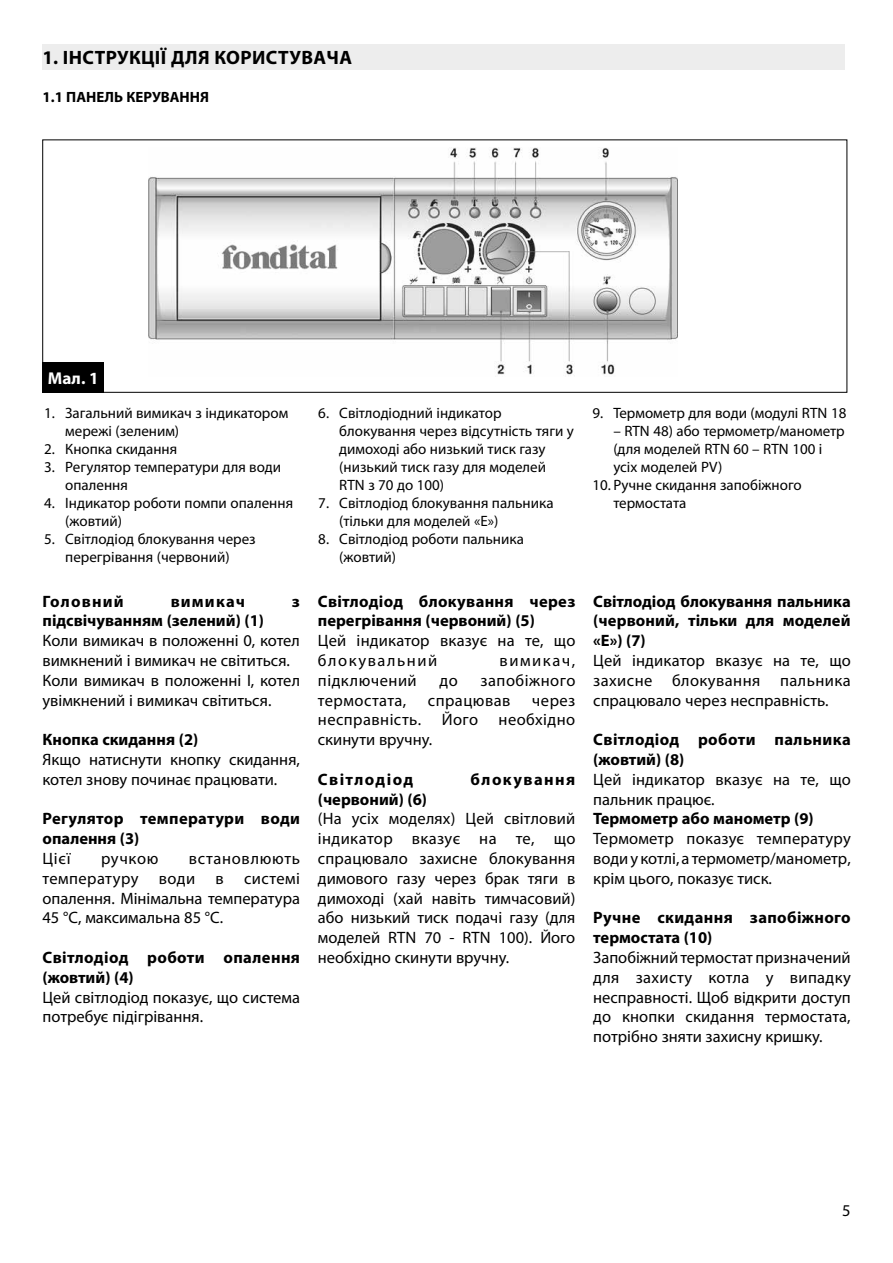
<style>
.page{position:relative;width:893px;height:1263px;background:#fff}
.page>*{position:absolute;margin:0;border:0;box-sizing:border-box;transform-origin:0 0}
.t1{font:700 19.35px "Myriad Pro";letter-spacing:.02em;color:#000}
.t2{font:700 17.1px "Myriad Pro";color:#fff}
.t3{font:16.5px/19.8px "Myriad Pro";color:#000;text-align:justify}
.t4{font:700 16.5px/19.8px "Myriad Pro";letter-spacing:.005em;color:#000}
.t5{font:700 16.5px/19.8px "Myriad Pro";letter-spacing:.025em;color:#000}
.t6{font:16.5px "Myriad Pro";letter-spacing:.03em;color:#000}
.t7{font:700 16.5px "Myriad Pro";letter-spacing:.09em;color:#000}
.t8{font:700 16.5px "Myriad Pro";letter-spacing:.07em;color:#000}
.t9{font:16.5px "Myriad Pro";letter-spacing:.095em;color:#000}
.t10{font:15px/18px "Myriad Pro";color:#000}
.t11{font:700 14.85px "Myriad Pro";color:#000}
</style>
<div class="page">
<div style="left:43px;top:44px;width:802px;height:25px;background:#ededed"></div>
<img style="left:149px;top:147px;width:529px;height:228px">
<div style="left:43px;top:362px;width:61px;height:30px;background:#000"></div>
<p class="t1" style="left:43px;top:45px;width:311px">1. ІНСТРУКЦІЇ ДЛЯ КОРИСТУВАЧА</p>
<p class="t11" style="left:43px;top:87px;width:168px">1.1 ПАНЕЛЬ КЕРУВАННЯ</p>
<p class="t2" style="left:48px;top:367px;width:52px">Мал. 1</p>
<p class="t10" style="left:65px;top:404px;width:224px;text-indent:-21px">1. Загальний вимикач з індикатором мережі (зеленим)</p>
<p class="t10" style="left:44px;top:440px;width:135px">2. Кнопка скидання</p>
<p class="t10" style="left:65px;top:458px;width:217px;text-indent:-21px">3. Регулятор температури для води опалення</p>
<p class="t10" style="left:65px;top:494px;width:229px;text-indent:-21px">4. Індикатор роботи помпи опалення (жовтий)</p>
<p class="t10" style="left:44px;top:530px;width:213px;text-align:center">5. Світлодіод блокування через перегрівання (червоний)</p>
<p class="t8" style="left:43px;top:590px;width:83px">Головний</p>
<p class="t8" style="left:171px;top:590px;width:76px">вимикач</p>
<p class="t4" style="left:292px;top:590px;width:10px">з</p>
<p class="t4" style="left:43px;top:610px;width:223px">підсвічуванням (зелений) (1)</p>
<p class="t3" style="left:43px;top:630px;width:259px;text-align:left">Коли вимикач в положенні 0, котел вимкнений і вимикач не світиться.<br>Коли вимикач в положенні I, котел увімкнений і вимикач світиться.</p>
<p class="t4" style="left:43px;top:729px;width:157px">Кнопка скидання (2)</p>
<p class="t3" style="left:43px;top:749px;width:259px">Якщо натиснути кнопку скидання, котел знову починає працювати.</p>
<p class="t4" style="left:43px;top:808px;width:259px">Регулятор температури води опалення (3)</p>
<p class="t3" style="left:43px;top:848px;width:30px">Цієї</p>
<p class="t3" style="left:101px;top:848px;width:59px">ручкою</p>
<p class="t3" style="left:43px;top:848px;width:259px;text-indent:146px">встановлюють температуру води в системі опалення. Мінімальна температура 45 °C, максимальна 85 °C.</p>
<p class="t5" style="left:43px;top:947px;width:259px">Світлодіод роботи опалення (жовтий) (4)</p>
<p class="t3" style="left:43px;top:987px;width:259px">Цей світлодіод показує, що система потребує підігрівання.</p>
<p class="t10" style="left:339px;top:404px;width:236px;text-indent:-21px">6. Світлодіодний індикатор блокування через відсутність тяги у димоході або низький тиск газу (низький тиск газу для моделей<br>RTN з 70 до 100)</p>
<p class="t10" style="left:339px;top:494px;width:216px;text-indent:-21px">7. Світлодіод блокування пальника (тільки для моделей «E»)</p>
<p class="t10" style="left:339px;top:530px;width:186px;text-indent:-21px">8. Світлодіод роботи пальника (жовтий)</p>
<p class="t4" style="left:318px;top:590px;width:259px">Світлодіод блокування через перегрівання (червоний) (5)</p>
<p class="t3" style="left:318px;top:630px;width:259px">Цей індикатор вказує на те, що блокувальний</p>
<p class="t9" style="left:500px;top:650px;width:77px">вимикач,</p>
<p class="t6" style="left:318px;top:670px;width:100px">підключений</p>
<p class="t3" style="left:439px;top:670px;width:20px">до</p>
<p class="t6" style="left:480px;top:670px;width:96px">запобіжного</p>
<p class="t6" style="left:318px;top:690px;width:90px">термостата,</p>
<p class="t6" style="left:428px;top:690px;width:84px">спрацював</p>
<p class="t3" style="left:318px;top:690px;width:259px;text-indent:214px">через несправність. Його необхідно скинути вручну.</p>
<p class="t7" style="left:318px;top:768px;width:97px">Світлодіод</p>
<p class="t7" style="left:471px;top:768px;width:106px">блокування</p>
<p class="t4" style="left:318px;top:788px;width:111px">(червоний) (6)</p>
<p class="t3" style="left:318px;top:809px;width:259px">(На усіх моделях) Цей світловий індикатор вказує на те, що спрацювало захисне блокування димового газу через брак тяги в димоході (хай навіть тимчасовий) або низький тиск подачі газу (для моделей RTN 70 - RTN 100). Його необхідно скинути вручну.</p>
<p class="t10" style="left:592px;top:404px;width:256px">9. Термометр для води (модулі RTN 18</p>
<p class="t10" style="left:613px;top:422px;width:233px">– RTN 48) або термометр/манометр (для моделей RTN 60 – RTN 100 і усіх моделей PV)</p>
<p class="t10" style="left:613px;top:476px;width:190px;text-indent:-21px">10. Ручне скидання запобіжного термостата</p>
<p class="t4" style="left:593px;top:590px;width:259px;text-align:justify">Світлодіод блокування пальника (червоний, тільки для моделей «E») (7)</p>
<p class="t3" style="left:593px;top:650px;width:259px">Цей індикатор вказує на те, що захисне блокування пальника спрацювало через несправність.</p>
<p class="t5" style="left:593px;top:729px;width:259px">Світлодіод роботи пальника (жовтий) (8)</p>
<p class="t3" style="left:593px;top:769px;width:259px">Цей індикатор вказує на те, що пальник працює.</p>
<p class="t4" style="left:593px;top:808px;width:222px">Термометр або манометр (9)</p>
<p class="t3" style="left:593px;top:828px;width:259px">Термометр показує температуру води у котлі, а термометр/манометр, крім цього, показує тиск.</p>
<p class="t4" style="left:593px;top:907px;width:259px">Ручне скидання запобіжного термостата (10)</p>
<p class="t3" style="left:593px;top:947px;width:259px">Запобіжний термостат призначений для захисту котла у випадку несправності. Щоб відкрити доступ до кнопки скидання термостата, потрібно зняти захисну кришку.</p>
<p class="t3" style="left:842px;top:1200px;width:10px">5</p>
</div>
